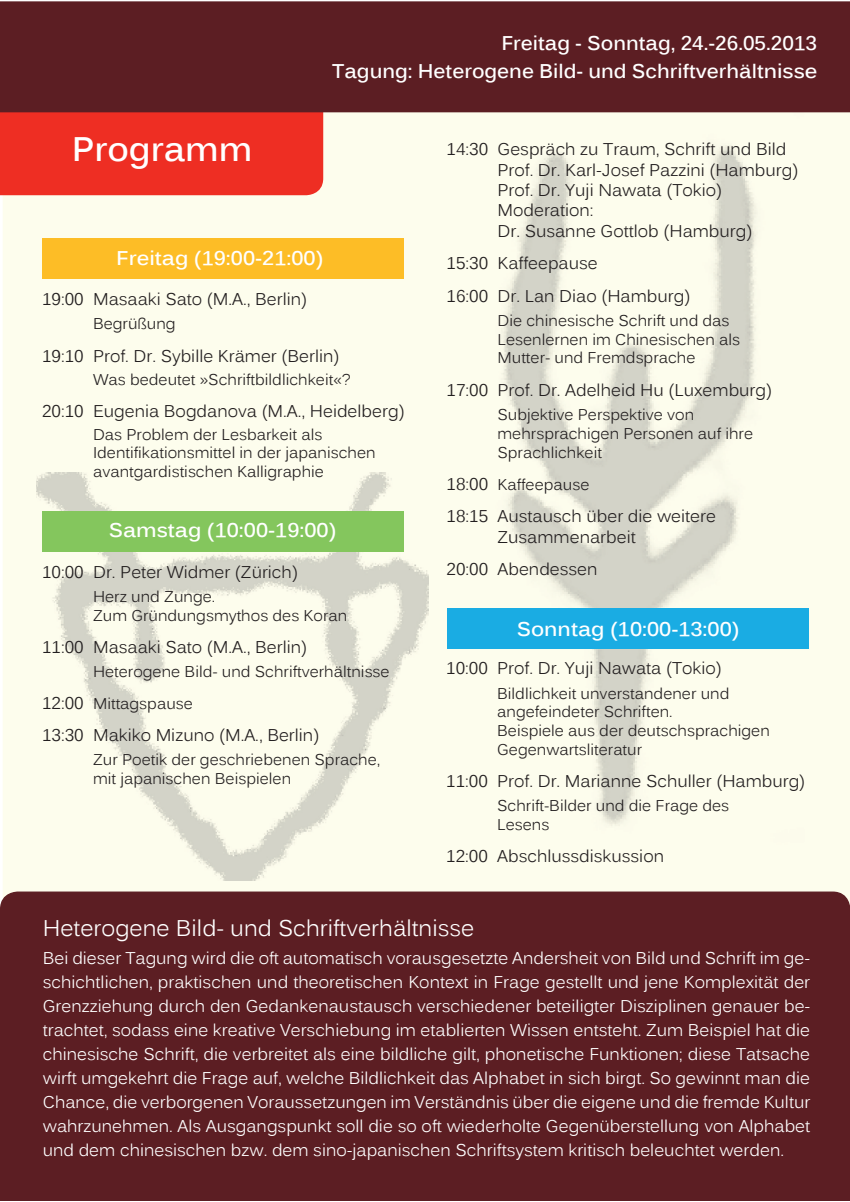
<style>
.page{position:relative;width:850px;height:1202px;background:#fff}
.page>*{position:absolute;margin:0;border:0;box-sizing:border-box;transform-origin:0 0}
.t1{font:700 34px "Kalinga";color:#fff}
.t2{font:22.6px "Kalinga";color:#fff}
.t3{font:700 19.8px/28px "Kalinga";color:#fff;text-align:right}
.t4{font:700 19.8px "Kalinga";color:#fff;scale:1.05 1}
.t5{font:17px/24px "Kalinga";color:#fff;text-align:justify}
.t6{font:17px/20.4px "Kalinga";color:#231f20}
.t7{font:15.6px/18.6px "Kalinga";color:#231f20}
.s1{font-size:17px}
</style>
<div class="page">
<div style="left:3px;top:112px;width:847px;height:780px;background:#fdfded"></div>
<img style="left:36px;top:473px;width:392px;height:407px">
<img style="left:453px;top:112px;width:352px;height:734px">
<div style="left:42px;top:238px;width:361px;height:40px;background:#fdbd26"></div>
<div style="left:42px;top:511px;width:361px;height:40px;background:#84c65d"></div>
<div style="left:447px;top:608px;width:361px;height:41px;background:#1aace3"></div>
<div style="left:0;top:112px;width:323px;height:83px;background:#ee2e23"></div>
<div style="left:0;top:892px;width:850px;height:309px;background:#5c1e23"></div>
<div style="left:0;top:1px;width:850px;height:111px;background:#5c1e23"></div>
<p class="t3" style="left:332px;top:31px;width:487px">Freitag - Sonntag, 24.-26.05.2013<br>Tagung: Heterogene Bild- und Schriftverhältnisse</p>
<h1 class="t1" style="left:72px;top:136px;width:182px">Programm</h1>
<p class="t4" style="left:116px;top:250px;width:199px">Freitag (19:00-21:00)</p>
<p class="t6" style="left:42px;top:291px;width:267px">19:00 Masaaki Sato (M.A., Berlin)</p>
<p class="t7" style="left:93px;top:316px;width:84px">Begrüßung</p>
<p class="t6" style="left:42px;top:347px;width:299px">19:10 Prof. Dr. Sybille Krämer (Berlin)</p>
<p class="t7" style="left:93px;top:371px;width:259px">Was bedeutet »Schriftbildlichkeit«?</p>
<p class="t6" style="left:42px;top:403px;width:364px">20:10 Eugenia Bogdanova (M.A., Heidelberg)</p>
<p class="t7" style="left:93px;top:426px;width:284px">Das Problem der Lesbarkeit als<br>Identifikationsmittel in der japanischen avantgardistischen Kalligraphie</p>
<p class="t4" style="left:109px;top:522px;width:218px">Samstag (10:00-19:00)</p>
<p class="t6" style="left:42px;top:563px;width:257px">10:00 Dr. Peter Widmer (Zürich)</p>
<p class="t7" style="left:93px;top:588px;width:256px;line-height:19.8px">Herz und Zunge.<br>Zum Gründungsmythos des Koran</p>
<p class="t6" style="left:42px;top:639px;width:267px">11:00 Masaaki Sato (M.A., Berlin)</p>
<p class="t7" style="left:42px;top:657px;width:349px;line-height:31.8px;text-indent:51px">Heterogene Bild- und Schriftverhältnisse<br><span class="s1">12:00</span> Mittagspause</p>
<p class="t6" style="left:42px;top:726px;width:279px">13:30 Makiko Mizuno (M.A., Berlin)</p>
<p class="t7" style="left:93px;top:751px;width:289px;line-height:19.8px">Zur Poetik der geschriebenen Sprache, mit japanischen Beispielen</p>
<p class="t6" style="left:498px;top:141px;width:302px;text-indent:-51px">14:30 Gespräch zu Traum, Schrift und Bild<br>Prof. Dr. Karl-Josef Pazzini (Hamburg)<br>Prof. Dr. Yuji Nawata (Tokio)<br>Moderation:<br>Dr. Susanne Gottlob (Hamburg)</p>
<p class="t6" style="left:447px;top:249px;width:245px;line-height:32.4px">15:30 Kaffeepause<br>16:00 Dr. Lan Diao (Hamburg)</p>
<p class="t7" style="left:498px;top:313px;width:244px">Die chinesische Schrift und das<br>Lesenlernen im Chinesischen als<br>Mutter- und Fremdsprache</p>
<p class="t6" style="left:447px;top:381px;width:327px">17:00 Prof. Dr. Adelheid Hu (Luxemburg)</p>
<p class="t7" style="left:498px;top:407px;width:257px">Subjektive Perspektive von mehrsprachigen Personen auf ihre<br>Sprachlichkeit</p>
<p class="t7" style="left:447px;top:477px;width:144px"><span class="s1">18:00</span> Kaffeepause</p>
<p class="t6" style="left:498px;top:508px;width:220px;text-indent:-51px">18:15 Austausch über die weitere<br>Zusammenarbeit</p>
<p class="t6" style="left:447px;top:561px;width:153px">20:00 Abendessen</p>
<p class="t4" style="left:517px;top:621px;width:214px">Sonntag (10:00-13:00)</p>
<p class="t6" style="left:446px;top:660px;width:277px">10:00 Prof. Dr. Yuji Nawata (Tokio)</p>
<p class="t7" style="left:497px;top:685px;width:274px">Bildlichkeit unverstandener und angefeindeter Schriften.<br>Beispiele aus der deutschsprachigen<br>Gegenwartsliteratur</p>
<p class="t6" style="left:446px;top:772px;width:361px">11:00 Prof. Dr. Marianne Schuller (Hamburg)</p>
<p class="t7" style="left:497px;top:798px;width:234px">Schrift-Bilder und die Frage des<br>Lesens</p>
<p class="t6" style="left:446px;top:848px;width:219px">12:00 Abschlussdiskussion</p>
<h2 class="t2" style="left:43px;top:919px;width:433px">Heterogene Bild- und Schriftverhältnisse</h2>
<p class="t5" style="left:43px;top:948px;width:769px">Bei dieser Tagung wird die oft automatisch vorausgesetzte Andersheit von Bild und Schrift im ge&shy;schichtlichen, praktischen und theoretischen Kontext in Frage gestellt und jene Komplexität der Grenzziehung durch den Gedankenaustausch verschiedener beteiligter Disziplinen genauer be&shy;trachtet, sodass eine kreative Verschiebung im etablierten Wissen entsteht. Zum Beispiel hat die chinesische Schrift, die verbreitet als eine bildliche gilt, phonetische Funktionen; diese Tatsache wirft umgekehrt die Frage auf, welche Bildlichkeit das Alphabet in sich birgt. So gewinnt man die Chance, die verborgenen Voraussetzungen im Verständnis über die eigene und die fremde Kultur wahrzunehmen. Als Ausgangspunkt soll die so oft wiederholte Gegenüberstellung von Alphabet und dem chinesischen bzw. dem sino-japanischen Schriftsystem kritisch beleuchtet werden.</p>
</div>
